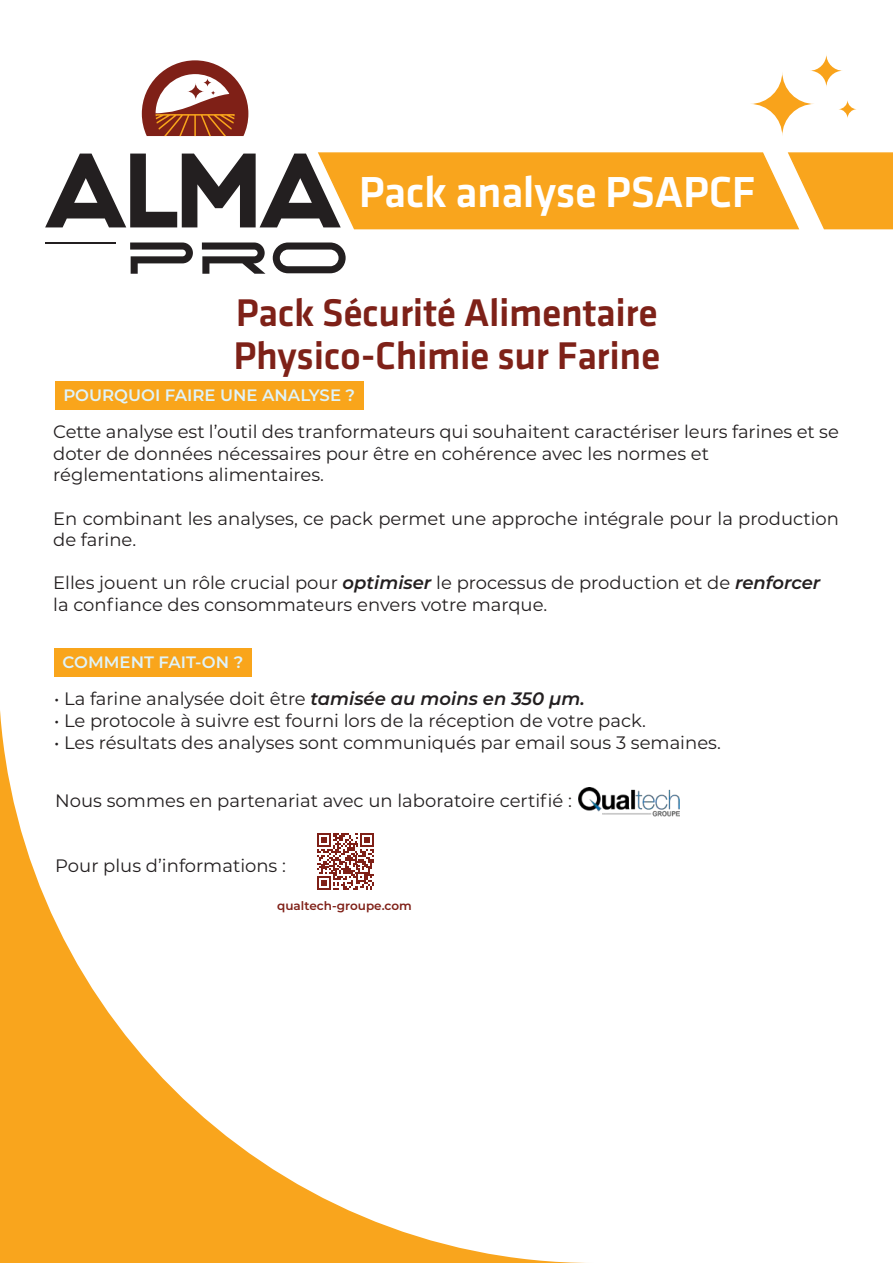
<style>
.page{position:relative;width:893px;height:1263px;background:#fff}
.page>*{position:absolute;margin:0;border:0;box-sizing:border-box;transform-origin:0 0}
.t1{font:500 45px "Klavika";letter-spacing:-.01em;color:#fff}
.t2{font:500 40.05px/43.2px "Klavika";letter-spacing:-.01em;color:#7e2118}
.t3{font:18px/21.6px "Montserrat";color:#231f20}
.t4{font:600 16.5px "Montserrat";color:#dff3f9}
.t5{font:600 12px "Montserrat";color:#7f2017}
.s1{font-weight:600;font-style:italic}
</style>
<div class="page">
<hr style="left:45px;top:242px;width:71px;height:2px;background:#231f20">
<svg style="left:130px;top:242px;width:63px;height:32px"></svg>
<svg style="left:202px;top:242px;width:63px;height:32px"></svg>
<svg style="left:273px;top:242px;width:73px;height:31px"></svg>
<svg style="left:142px;top:60px;width:106px;height:76px"></svg>
<svg style="left:838px;top:100px;width:19px;height:19px"></svg>
<svg style="left:750px;top:72px;width:65px;height:64px"></svg>
<svg style="left:810px;top:54px;width:33px;height:33px"></svg>
<svg style="left:0;top:711px;width:594px;height:552px"></svg>
<svg style="left:45px;top:152px;width:848px;height:78px"></svg>
<div style="left:55px;top:381px;width:309px;height:28px;background:#f9a51b"></div>
<div style="left:54px;top:648px;width:198px;height:28px;background:#f9a51b"></div>
<img style="left:578px;top:788px;width:101px;height:28px">
<svg style="left:317px;top:833px;width:57px;height:57px"></svg>
<h1 class="t1" style="left:359px;top:168px;width:398px">Pack analyse PSAPCF</h1>
<h2 class="t2" style="left:234px;top:291px;width:428px">Pack Sécurité Alimentaire<br>Physico-Chimie sur Farine</h2>
<p class="t4" style="left:63px;top:383px;width:293px">POURQUOI FAIRE UNE ANALYSE ?</p>
<p class="t3" style="left:53px;top:420px;width:787px">Cette analyse est l’outil des tranformateurs qui souhaitent caractériser leurs farines et se doter de données nécessaires pour être en cohérence avec les normes et réglementations alimentaires.</p>
<p class="t3" style="left:53px;top:507px;width:787px">En combinant les analyses, ce pack permet une approche intégrale pour la production de farine.</p>
<p class="t3" style="left:53px;top:572px;width:769px">Elles jouent un rôle crucial pour <span class="s1">optimiser</span> le processus de production et de <span class="s1">renforcer </span>la confiance des consommateurs envers votre marque.</p>
<p class="t4" style="left:63px;top:651px;width:182px">COMMENT FAIT-ON ?</p>
<p class="t3" style="left:54px;top:687px;width:532px">• La farine analysée doit être <span class="s1">tamisée au moins en 350 µm.</span></p>
<p class="t3" style="left:54px;top:709px;width:593px">• Le protocole à suivre est fourni lors de la réception de votre pack.</p>
<p class="t3" style="left:54px;top:731px;width:668px">• Les résultats des analyses sont communiqués par email sous 3 semaines.</p>
<p class="t3" style="left:55px;top:789px;width:518px">Nous sommes en partenariat avec un laboratoire certifié :</p>
<p class="t3" style="left:55px;top:854px;width:232px">Pour plus d’informations :</p>
<p class="t5" style="left:277px;top:897px;width:136px">qualtech-groupe.com</p>
</div>
